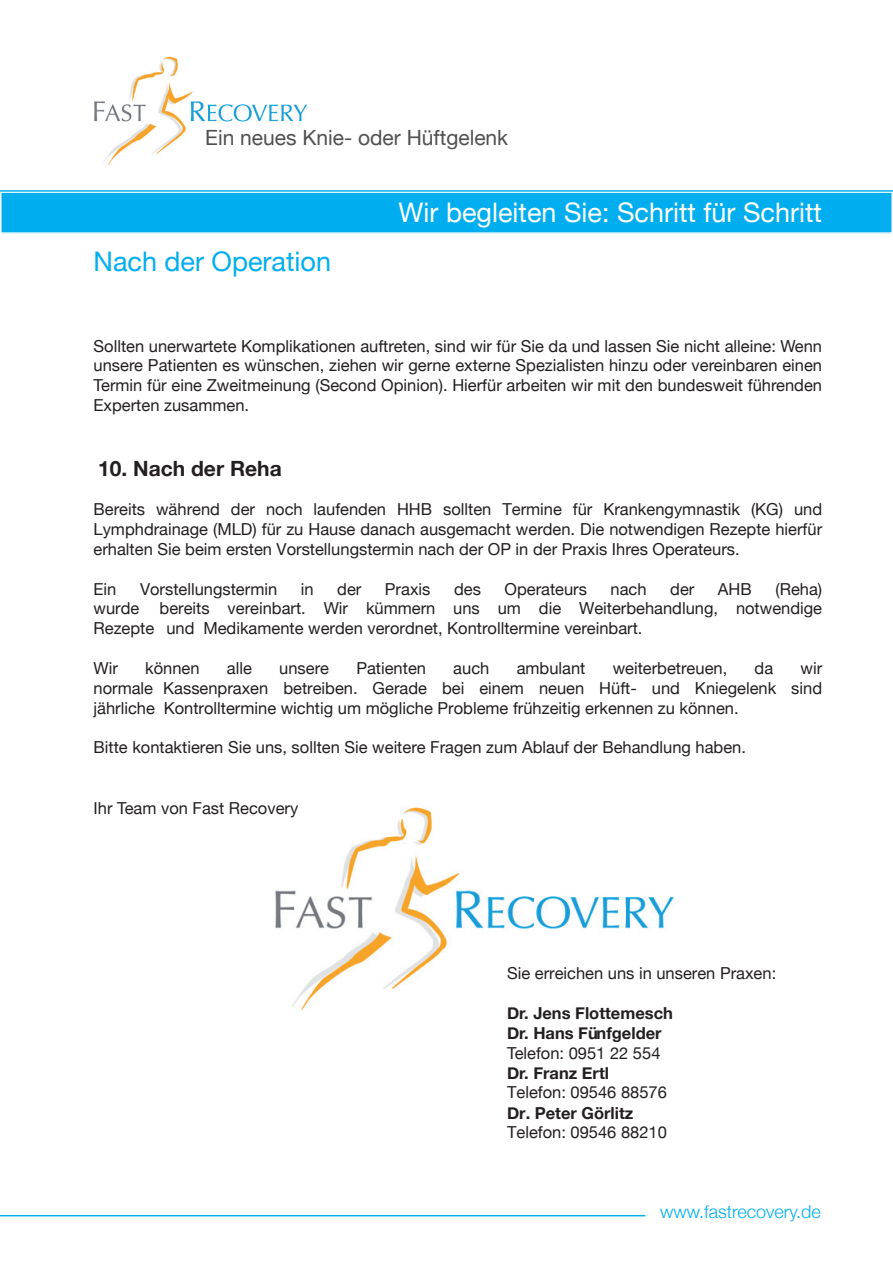
<style>
.page{position:relative;width:893px;height:1263px;background:#fff}
.page>*{position:absolute;margin:0;border:0;box-sizing:border-box;transform-origin:0 0}
.t1{font:27px "Helvetica Neue";color:#fff}
.t2{font:27px "Helvetica Neue";color:#00aeef}
.t3{font:21px "Helvetica Neue";color:#505052}
.t4{font:700 21px "Helvetica Neue";color:#231f20}
.t5{font:300 18px "Helvetica Neue";color:#00aeef}
.t6{font:16.5px/19.8px "Helvetica Neue";color:#231f20;text-align:justify}
.t7{font:700 16.5px/19.8px "Helvetica Neue";color:#231f20}
</style>
<div class="page">
<img style="left:275px;top:807px;width:399px;height:204px">
<img style="left:94px;top:56px;width:214px;height:109px">
<div style="left:1px;top:192px;width:891px;height:41px;background:#00aeef"></div>
<div style="left:0;top:191px;width:893px;height:43px;border:2px solid #fff"></div>
<hr style="left:0;top:190px;width:893px;height:2px;background:#00aeef">
<hr style="left:0;top:1215px;width:645px;height:1px;background:#00aeef">
<p class="t3" style="left:205px;top:123px;width:305px">Ein neues Knie- oder Hüftgelenk</p>
<h1 class="t2" style="left:94px;top:242px;width:239px">Nach der Operation</h1>
<h1 class="t1" style="left:399px;top:193px;width:425px">Wir begleiten Sie: Schritt für Schritt</h1>
<p class="t6" style="left:94px;top:337px;width:730px">Sollten unerwartete Komplikationen auftreten, sind wir für Sie da und lassen Sie nicht alleine: Wenn unsere Patienten es wünschen, ziehen wir gerne externe Spezialisten hinzu oder vereinbaren einen Termin für eine Zweitmeinung (Second Opinion). Hierfür arbeiten wir mit den bundesweit führenden Experten zusammen.</p>
<p class="t4" style="left:98px;top:452px;width:185px">10. Nach der Reha</p>
<p class="t6" style="left:94px;top:501px;width:730px">Bereits während der noch laufenden HHB sollten Termine für Krankengymnastik (KG) und Lymphdrainage (MLD) für zu Hause danach ausgemacht werden. Die notwendigen Rezepte hierfür erhalten Sie beim ersten Vorstellungstermin nach der OP in der Praxis Ihres Operateurs.</p>
<p class="t6" style="left:94px;top:580px;width:24px">Ein</p>
<p class="t6" style="left:140px;top:580px;width:139px">Vorstellungstermin</p>
<p class="t6" style="left:301px;top:580px;width:14px">in</p>
<p class="t6" style="left:337px;top:580px;width:26px">der</p>
<p class="t6" style="left:385px;top:580px;width:47px">Praxis</p>
<p class="t6" style="left:454px;top:580px;width:28px">des</p>
<p class="t6" style="left:504px;top:580px;width:84px">Operateurs</p>
<p class="t6" style="left:611px;top:580px;width:38px">nach</p>
<p class="t6" style="left:670px;top:580px;width:26px">der</p>
<p class="t6" style="left:718px;top:580px;width:35px">AHB</p>
<p class="t6" style="left:94px;top:580px;width:730px;text-indent:682px">(Reha) wurde bereits vereinbart. Wir kümmern uns um die Weiterbehandlung, notwendige Rezepte und Medikamente werden verordnet, Kontrolltermine vereinbart.</p>
<p class="t6" style="left:94px;top:659px;width:26px">Wir</p>
<p class="t6" style="left:145px;top:659px;width:56px">können</p>
<p class="t6" style="left:227px;top:659px;width:27px">alle</p>
<p class="t6" style="left:279px;top:659px;width:51px">unsere</p>
<p class="t6" style="left:356px;top:659px;width:71px">Patienten</p>
<p class="t6" style="left:453px;top:659px;width:38px">auch</p>
<p class="t6" style="left:517px;top:659px;width:70px">ambulant</p>
<p class="t6" style="left:613px;top:659px;width:116px">weiterbetreuen,</p>
<p class="t6" style="left:755px;top:659px;width:20px">da</p>
<p class="t6" style="left:94px;top:659px;width:730px;text-indent:707px">wir normale Kassenpraxen betreiben. Gerade bei einem neuen Hüft- und Kniegelenk sind jährliche Kontrolltermine wichtig um mögliche Probleme frühzeitig erkennen zu können.</p>
<p class="t6" style="left:94px;top:738px;width:654px">Bitte kontaktieren Sie uns, sollten Sie weitere Fragen zum Ablauf der Behandlung haben.</p>
<p class="t6" style="left:94px;top:799px;width:206px">Ihr Team von Fast Recovery</p>
<p class="t6" style="left:507px;top:964px;width:271px">Sie erreichen uns in unseren Praxen:</p>
<p class="t7" style="left:507px;top:1003px;width:167px">Dr. Jens Flottemesch<br>Dr. Hans Fünfgelder</p>
<p class="t6" style="left:507px;top:1044px;width:155px">Telefon: 0951 22 554</p>
<p class="t7" style="left:507px;top:1063px;width:104px">Dr. Franz Ertl</p>
<p class="t6" style="left:507px;top:1083px;width:161px">Telefon: 09546 88576</p>
<p class="t7" style="left:507px;top:1103px;width:128px">Dr. Peter Görlitz</p>
<p class="t6" style="left:507px;top:1123px;width:161px">Telefon: 09546 88210</p>
<p class="t5" style="left:660px;top:1197px;width:162px">www.fastrecovery.de</p>
</div>
